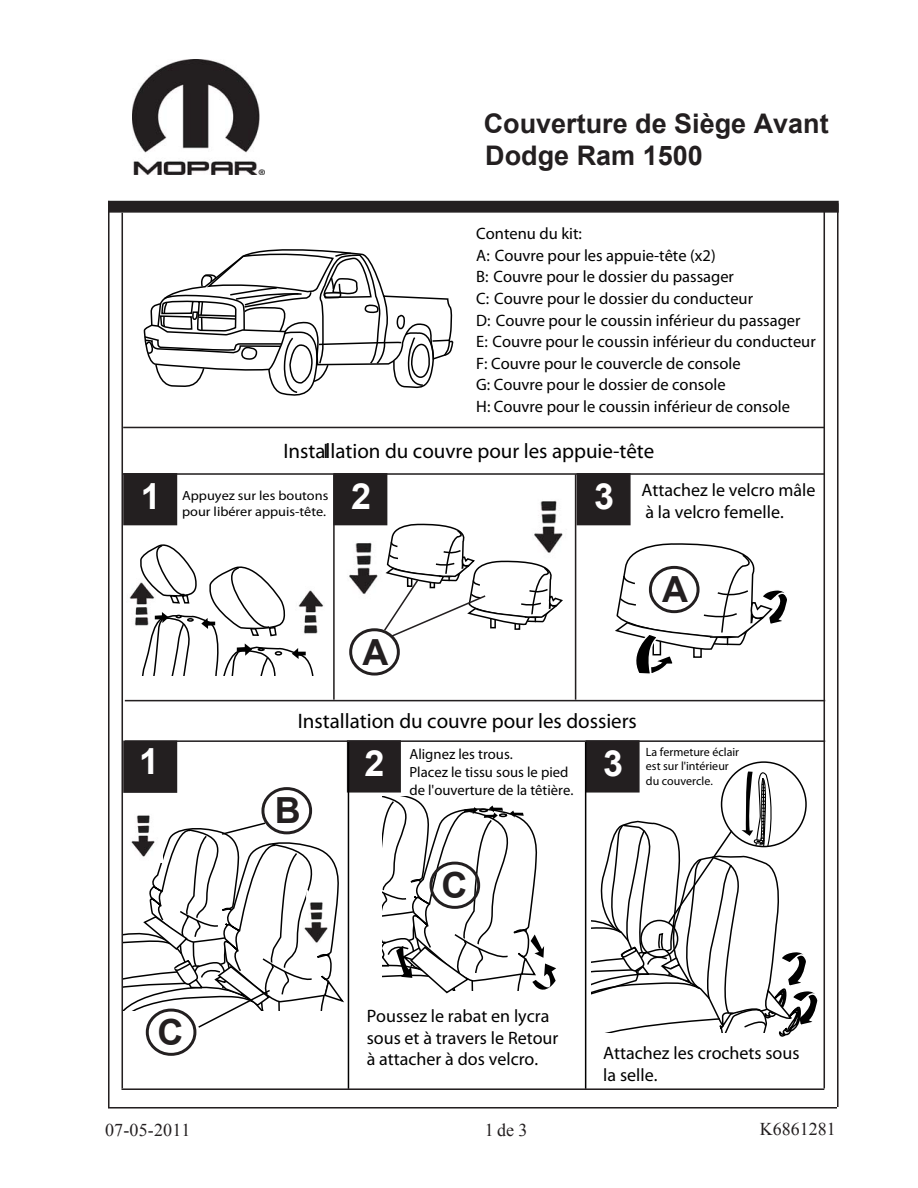
<style>
.page{position:relative;width:918px;height:1188px;background:#fff}
.page>*{position:absolute;margin:0;border:0;box-sizing:border-box;transform-origin:0 0}
.t1{font:700 36px "Arial";color:#fff}
.t2{font:700 36px "Arial";color:#231f20}
.t3{font:700 27px/32.4px "Arial";color:#231f20}
.t4{font:21px "Myriad Pro";color:#000}
.t5{font:18px/21.6px "Myriad Pro";color:#000}
.t6{font:18px "Times New Roman";color:#231f20}
.t7{font:16.5px/21.6px "Myriad Pro";color:#000}
.t8{font:14.7px/17.5px "Myriad Pro";color:#000}
.t9{font:13.35px/15.9px "Myriad Pro";color:#000;scale:1.07 1}
.t10{font:12px/14.4px "Myriad Pro";color:#000}
</style>
<div class="page">
<img style="left:129px;top:589px;width:7px;height:37px">
<div style="left:108px;top:201px;width:731px;height:12px;background:#231f20;border:2px solid #231f20"></div>
<hr style="left:108px;top:201px;width:2px;height:906px;background:#231f20">
<hr style="left:837px;top:203px;width:2px;height:904px;background:#231f20">
<hr style="left:108px;top:1107px;width:729px;height:2px;background:#231f20">
<hr style="left:121px;top:213px;width:2px;height:875px;background:#231f20">
<hr style="left:123px;top:473px;width:700px;height:2px;background:#231f20">
<hr style="left:123px;top:427px;width:700px;height:1px;background:#231f20">
<hr style="left:823px;top:211px;width:2px;height:877px;background:#231f20">
<hr style="left:125px;top:700px;width:700px;height:1px;background:#231f20">
<hr style="left:125px;top:740px;width:700px;height:2px;background:#231f20">
<div style="left:123px;top:473px;width:54px;height:52px;background:#231f20"></div>
<hr style="left:122px;top:1088px;width:702px;height:2px;background:#231f20">
<div style="left:333px;top:473px;width:54px;height:52px;background:#231f20"></div>
<div style="left:347px;top:740px;width:54px;height:53px;background:#231f20;border:2px solid #231f20"></div>
<div style="left:577px;top:473px;width:54px;height:52px;background:#231f20"></div>
<div style="left:586px;top:740px;width:54px;height:53px;background:#231f20;border:2px solid #231f20"></div>
<div style="left:123px;top:741px;width:54px;height:52px;background:#231f20;border:2px solid #231f20"></div>
<svg style="left:615px;top:473px;width:175px;height:201px"></svg>
<img style="left:133px;top:60px;width:127px;height:115px">
<svg style="left:136px;top:544px;width:185px;height:131px"></svg>
<hr style="left:333px;top:474px;width:2px;height:226px;background:#231f20">
<hr style="left:575px;top:474px;width:1px;height:226px;background:#231f20">
<svg style="left:348px;top:473px;width:216px;height:203px"></svg>
<hr style="left:348px;top:742px;width:1px;height:347px;background:#000">
<hr style="left:585px;top:742px;width:1px;height:347px;background:#000">
<svg style="left:143px;top:164px;width:309px;height:49px"></svg>
<svg style="left:143px;top:249px;width:310px;height:147px"></svg>
<svg style="left:123px;top:786px;width:242px;height:271px"></svg>
<svg style="left:382px;top:797px;width:174px;height:197px"></svg>
<svg style="left:592px;top:766px;width:226px;height:271px"></svg>
<h2 class="t3" style="left:484px;top:108px;width:347px">Couverture de Siège Avant<br>Dodge Ram 1500</h2>
<p class="t7" style="left:476px;top:223px;width:341px">Contenu du kit:<br>A: Couvre pour les appuie-tête (x2)<br>B: Couvre pour le dossier du passager<br>C: Couvre pour le dossier du conducteur<br>D: Couvre pour le coussin inférieur du passager E: Couvre pour le coussin inférieur du conducteur F: Couvre pour le couvercle de console<br>G: Couvre pour le dossier de console<br>H: Couvre pour le coussin inférieur de console</p>
<p class="t4" style="left:284px;top:438px;width:372px">Installation du couvre pour les appuie-tête</p>
<p class="t4" style="left:323px;top:438px;width:7px">I</p>
<h1 class="t1" style="left:141px;top:472px;width:22px">1</h1>
<h1 class="t1" style="left:351px;top:472px;width:22px">2</h1>
<p class="t9" style="left:182px;top:488px;width:138px">Appuyez sur les boutons pour libérer appuis-tête.</p>
<h1 class="t2" style="left:363px;top:628px;width:27px">A</h1>
<h1 class="t1" style="left:594px;top:472px;width:22px">3</h1>
<p class="t5" style="left:642px;top:479px;width:175px">Attachez le velcro mâle à la velcro femelle.</p>
<h1 class="t2" style="left:662px;top:566px;width:27px">A</h1>
<p class="t4" style="left:298px;top:708px;width:341px">Installation du couvre pour les dossiers</p>
<p class="t8" style="left:409px;top:745px;width:166px">Alignez les trous.<br>Placez le tissu sous le pied de l'ouverture de la têtière.</p>
<h1 class="t1" style="left:139px;top:738px;width:22px">1</h1>
<h1 class="t1" style="left:603px;top:739px;width:22px">3</h1>
<h1 class="t2" style="left:275px;top:787px;width:27px">B</h1>
<h1 class="t1" style="left:365px;top:739px;width:22px">2</h1>
<p class="t10" style="left:646px;top:745px;width:95px">La fermeture éclair est sur l'intérieur du couvercle.</p>
<h1 class="t2" style="left:441px;top:862px;width:27px">C</h1>
<h1 class="t2" style="left:158px;top:1008px;width:27px">C</h1>
<p class="t5" style="left:367px;top:1005px;width:193px">Poussez le rabat en lycra sous et à travers le Retour à attacher à dos velcro.</p>
<p class="t6" style="left:105px;top:1118px;width:87px">07-05-2011</p>
<p class="t6" style="left:485px;top:1118px;width:44px">1de3</p>
<p class="t5" style="left:603px;top:1042px;width:198px">Attachez les crochets sous la selle.</p>
<p class="t6" style="left:760px;top:1117px;width:77px">K6861281</p>
</div>
